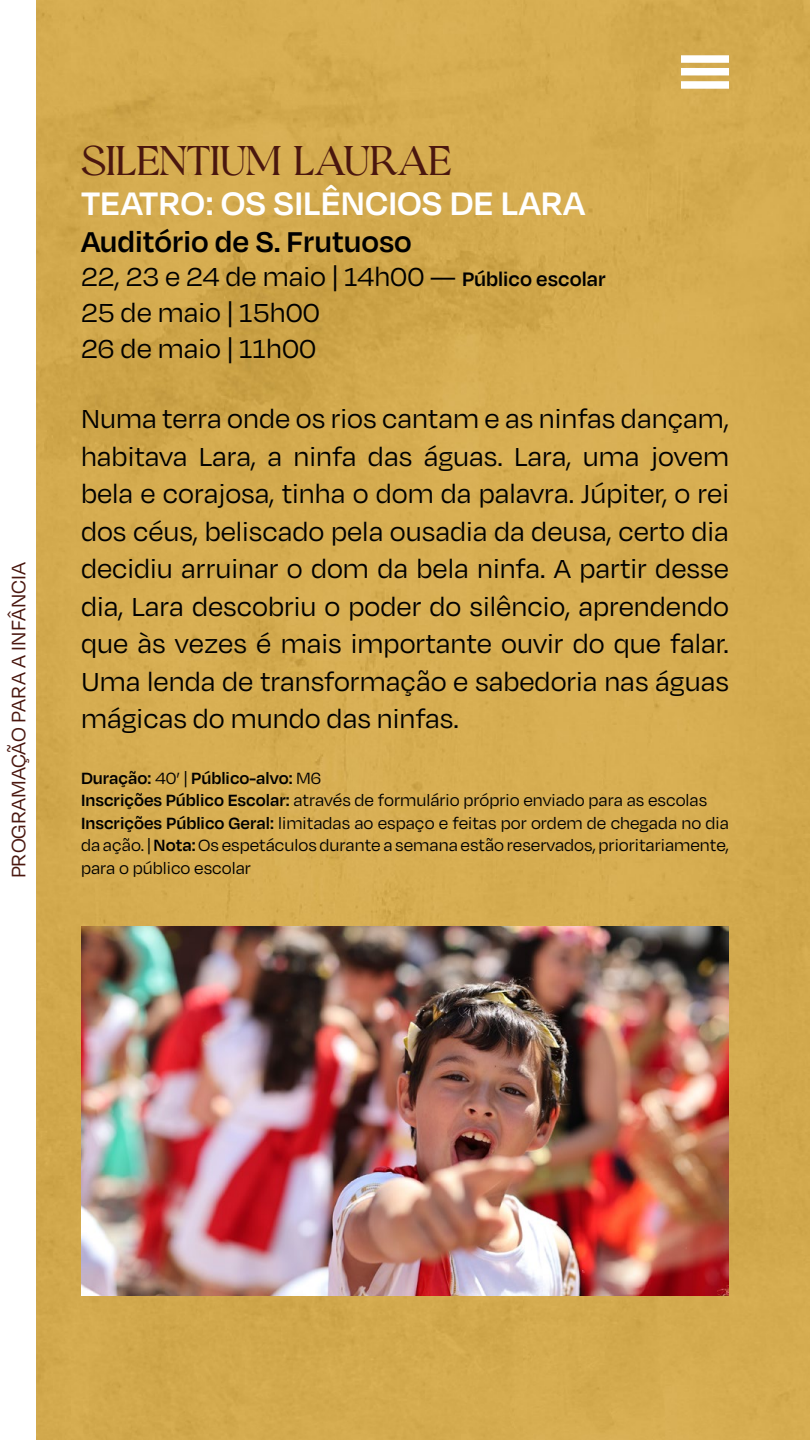
<style>
.page{position:relative;width:810px;height:1440px;background:#fff}
.page>*{position:absolute;margin:0;border:0;box-sizing:border-box;transform-origin:0 0}
.t1{font:41.25px "Romans Story";color:#4a170f}
.t2{font:600 37.5px "Degular";color:#fff}
.t3{font:600 33px "Degular";color:#000}
.t4{font:30px/37.5px "Degular";color:#000;text-align:justify}
.t5{font:22.5px "Degular";color:#4a170f}
.t6{font:18.75px/22.5px "Degular";color:#000}
.s1{font-weight:600;font-size:22.5px}
.s2{font-weight:600}
</style>
<div class="page">
<div style="left:36px;top:0;width:774px;height:1440px;background:#d5ac50"></div>
<img style="left:81px;top:926px;width:648px;height:370px">
<div style="left:681px;top:55px;width:48px;height:8px;background:#fff"></div>
<div style="left:681px;top:68px;width:48px;height:7px;background:#fff"></div>
<div style="left:681px;top:81px;width:48px;height:8px;background:#fff"></div>
<p class="t5" style="left:5px;top:878px;width:318px;rotate:-90deg">PROGRAMAÇÃO PARA A INFÂNCIA</p>
<h1 class="t1" style="left:81px;top:137px;width:372px">SILENTIUM LAURAE</h1>
<p class="t2" style="left:81px;top:180px;width:506px">TEATRO: OS SILÊNCIOS DE LARA</p>
<p class="t3" style="left:81px;top:221px;width:332px">Auditório de S. Frutuoso</p>
<p class="t4" style="left:81px;top:257px;width:526px;line-height:36px;text-align:left">22, 23 e 24 de maio | 14h00 — <span class="s1">Público escolar<br></span>25 de maio | 15h00<br>26 de maio | 11h00</p>
<p class="t4" style="left:81px;top:399px;width:650px">Numa terra onde os rios cantam e as ninfas dançam, habitava Lara, a ninfa das águas. Lara, uma jovem bela e corajosa, tinha o dom da palavra. Júpiter, o rei dos céus, beliscado pela ousadia da deusa, certo dia decidiu arruinar o dom da bela ninfa. A partir desse dia, Lara descobriu o poder do silêncio, aprendendo que às vezes é mais importante ouvir do que falar.<br>Uma lenda de transformação e sabedoria nas águas mágicas do mundo das ninfas.</p>
<p class="t6" style="left:81px;top:766px;width:650px"><span class="s2">Duração:</span> 40’ | <span class="s2">Público-alvo:</span> M6<br><span class="s2">Inscrições Público Escolar:</span> através de formulário próprio enviado para as escolas <span class="s2">Inscrições Público Geral:</span> limitadas ao espaço e feitas por ordem de chegada no dia da ação. | <span class="s2">Nota:</span> Os espetáculos durante a semana estão reservados, prioritariamente,</p>
<p class="t6" style="left:81px;top:856px;width:172px">para o público escolar</p>
</div>
